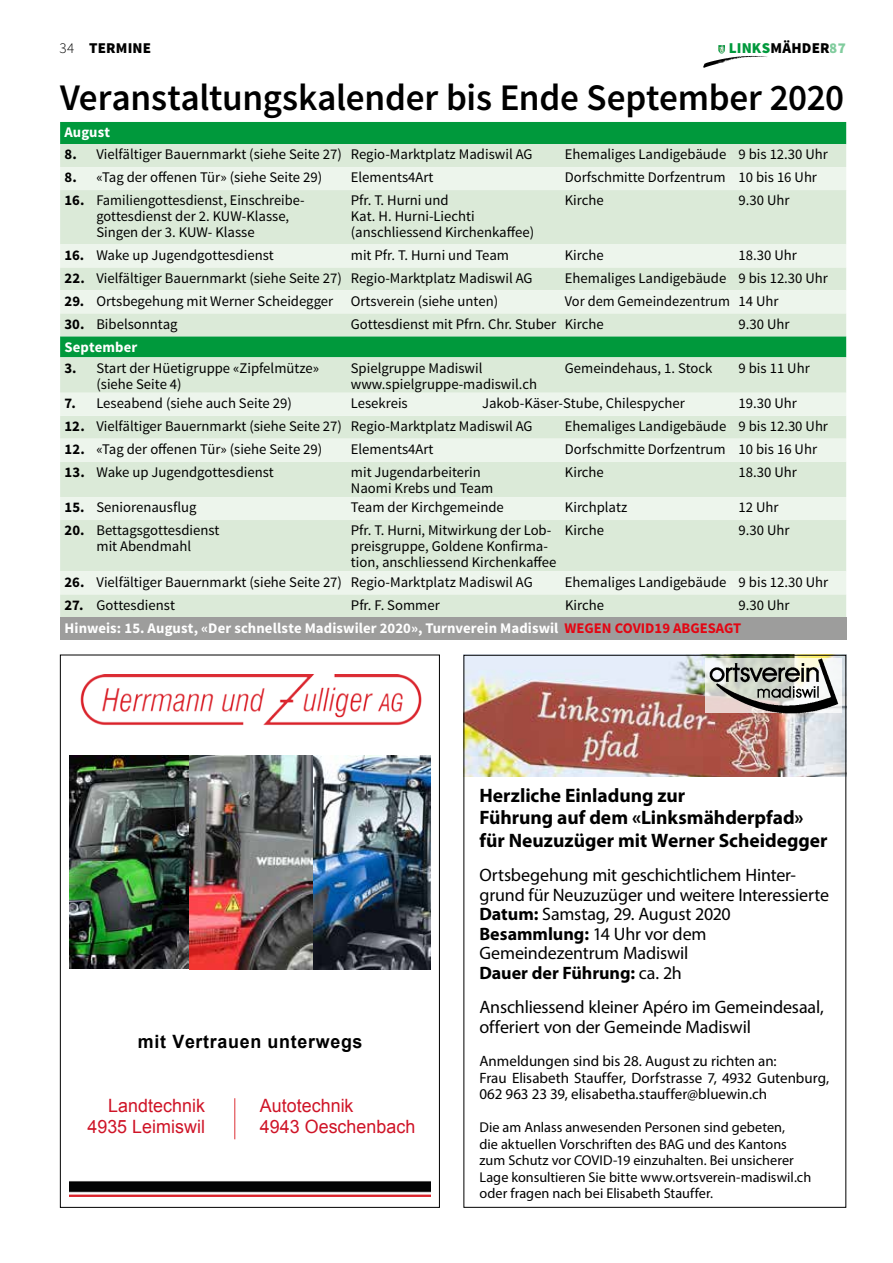
<style>
.page{position:relative;width:893px;height:1263px;background:#fff}
.page>*{position:absolute;margin:0;border:0;box-sizing:border-box;transform-origin:0 0}
.t1{font:600 37.5px "Source Sans Pro";letter-spacing:-.005em;color:#000}
.t2{font:700 19.5px/22.5px "Myriad Pro";color:#000}
.t3{font:18.3px "Arial";letter-spacing:.005em;color:#cf1427}
.t4{font:700 18.3px "Arial";letter-spacing:.04em;color:#000}
.t5{font:18px/19.5px "Myriad Pro";letter-spacing:-.005em;color:#000}
.t6{font:15px/16.5px "Myriad Pro";color:#000}
.t7{font:900 15px "Source Sans Pro";letter-spacing:.01em;color:#000}
.t8{font:900 15px "Source Sans Pro";letter-spacing:.01em;color:#00993c}
.t9{font:14.7px/15.9px "Source Sans Pro";color:#000}
.t10{font:700 14.7px/23px "Source Sans Pro";letter-spacing:.005em;color:#fff}
.t11{font:14.25px/16.5px "Myriad Pro";letter-spacing:.005em;color:#000}
.s1{color:#000}
.s2{font-weight:700}
.s3{font-weight:300}
.s4{font-weight:400;color:#000}
.s5{color:#e30613}
</style>
<div class="page">
<svg style="left:703px;top:45px;width:65px;height:23px"></svg>
<div style="left:60px;top:122px;width:786px;height:22px;background:#00993c"></div>
<div style="left:60px;top:144px;width:786px;height:473px;background:#dbead8"></div>
<svg style="left:60px;top:167px;width:786px;height:427px;fill:#dbead8"></svg>
<div style="left:60px;top:617px;width:786px;height:23px;background:#9d9d9c"></div>
<img style="left:80px;top:674px;width:342px;height:52px">
<img style="left:70px;top:756px;width:360px;height:213px">
<img style="left:70px;top:1181px;width:360px;height:15px">
<hr style="left:234px;top:1098px;width:1px;height:41px;background:#dc2c33">
<img style="left:465px;top:657px;width:379px;height:119px">
<svg style="left:706px;top:659px;width:136px;height:54px"></svg>
<img style="left:709px;top:658px;width:129px;height:56px">
<p class="t7" style="left:89px;top:39px;width:63px">TERMINE</p>
<p class="t8" style="left:729px;top:39px;width:119px">LINKS<span class="s1">MÄHDER</span>87</p>
<h1 class="t1" style="left:60px;top:74px;width:786px">Veranstaltungskalender bis Ende September 2020</h1>
<p class="t10" style="left:64px;top:121px;width:47px">August</p>
<p class="t9" style="left:64px;top:147px;width:470px"><span class="s2">8.</span> Vielfältiger Bauernmarkt (siehe Seite 27) Regio-Marktplatz Madiswil AG</p>
<p class="t9" style="left:565px;top:147px;width:265px">Ehemaliges Landigebäude 9 bis 12.30 Uhr</p>
<p class="t9" style="left:64px;top:170px;width:259px"><span class="s2">8.</span> «Tag der offenen Tür» (siehe Seite 29)</p>
<p class="t9" style="left:351px;top:170px;width:84px">Elements4Art</p>
<p class="t9" style="left:565px;top:170px;width:254px">Dorfschmitte Dorfzentrum 10 bis 16 Uhr</p>
<p class="t9" style="left:96px;top:193px;width:210px;text-indent:-32px"><span class="s2">16.</span> Familiengottesdienst, Einschreibe&shy;gottesdienst der 2. KUW-Klasse,<br>Singen der 3. KUW- Klasse</p>
<p class="t9" style="left:351px;top:193px;width:185px">Pfr. T. Hurni und<br>Kat. H. Hurni-Liechti (anschliessend Kirchenkaffee)</p>
<p class="t9" style="left:565px;top:193px;width:40px">Kirche</p>
<p class="t9" style="left:738px;top:193px;width:53px">9.30 Uhr</p>
<p class="t9" style="left:64px;top:247px;width:211px"><span class="s2">16.</span> Wake up Jugendgottesdienst</p>
<p class="t9" style="left:351px;top:247px;width:160px">mit Pfr. T. Hurni und Team</p>
<p class="t9" style="left:565px;top:247px;width:40px">Kirche</p>
<p class="t9" style="left:738px;top:247px;width:60px">18.30 Uhr</p>
<p class="t9" style="left:64px;top:270px;width:470px"><span class="s2">22.</span> Vielfältiger Bauernmarkt (siehe Seite 27) Regio-Marktplatz Madiswil AG</p>
<p class="t9" style="left:565px;top:270px;width:265px">Ehemaliges Landigebäude 9 bis 12.30 Uhr</p>
<p class="t9" style="left:64px;top:293px;width:435px"><span class="s2">29.</span> Ortsbegehung mit Werner Scheidegger Ortsverein (siehe unten)</p>
<p class="t9" style="left:565px;top:293px;width:215px">Vor dem Gemeindezentrum 14 Uhr</p>
<p class="t9" style="left:64px;top:316px;width:115px"><span class="s2">30.</span> Bibelsonntag</p>
<p class="t9" style="left:351px;top:316px;width:255px">Gottesdienst mit Pfrn. Chr. Stuber Kirche</p>
<p class="t9" style="left:738px;top:316px;width:53px">9.30 Uhr</p>
<p class="t10" style="left:64px;top:336px;width:74px">September</p>
<p class="t9" style="left:96px;top:360px;width:224px;text-indent:-32px"><span class="s2">3.</span> Start der Hüetigruppe «Zipfelmütze» (siehe Seite 4)</p>
<p class="t9" style="left:351px;top:360px;width:188px">Spielgruppe Madiswil www.spielgruppe-madiswil.ch</p>
<p class="t9" style="left:565px;top:360px;width:149px">Gemeindehaus, 1. Stock</p>
<p class="t9" style="left:738px;top:360px;width:73px">9 bis 11 Uhr</p>
<p class="t9" style="left:64px;top:395px;width:229px"><span class="s2">7.</span> Leseabend (siehe auch Seite 29)</p>
<p class="t9" style="left:351px;top:395px;width:58px">Lesekreis</p>
<p class="t9" style="left:482px;top:395px;width:204px">Jakob-Käser-Stube, Chilespycher</p>
<p class="t9" style="left:738px;top:395px;width:60px">19.30 Uhr</p>
<p class="t9" style="left:64px;top:418px;width:470px"><span class="s2">12.</span> Vielfältiger Bauernmarkt (siehe Seite 27) Regio-Marktplatz Madiswil AG</p>
<p class="t9" style="left:565px;top:418px;width:265px">Ehemaliges Landigebäude 9 bis 12.30 Uhr</p>
<p class="t9" style="left:64px;top:441px;width:259px"><span class="s2">12.</span> «Tag der offenen Tür» (siehe Seite 29)</p>
<p class="t9" style="left:351px;top:441px;width:84px">Elements4Art</p>
<p class="t9" style="left:565px;top:441px;width:254px">Dorfschmitte Dorfzentrum 10 bis 16 Uhr</p>
<p class="t9" style="left:64px;top:464px;width:211px"><span class="s2">13.</span> Wake up Jugendgottesdienst</p>
<p class="t9" style="left:351px;top:464px;width:144px">mit Jugendarbeiterin<br>Naomi Krebs und Team</p>
<p class="t9" style="left:565px;top:464px;width:40px">Kirche</p>
<p class="t9" style="left:739px;top:464px;width:60px">18.30 Uhr</p>
<p class="t9" style="left:64px;top:500px;width:134px"><span class="s2">15.</span> Seniorenausflug</p>
<p class="t9" style="left:351px;top:500px;width:154px">Team der Kirchgemeinde</p>
<p class="t9" style="left:565px;top:500px;width:64px">Kirchplatz</p>
<p class="t9" style="left:739px;top:500px;width:42px">12 Uhr</p>
<p class="t9" style="left:64px;top:523px;width:157px;text-align:center"><span class="s2">20.</span> Bettagsgottesdienst mit Abendmahl</p>
<p class="t9" style="left:351px;top:523px;width:207px">Pfr. T. Hurni, Mitwirkung der Lob&shy;preisgruppe, Goldene Konfirma&shy;tion, anschliessend Kirchenkaffee</p>
<p class="t9" style="left:565px;top:523px;width:40px">Kirche</p>
<p class="t9" style="left:739px;top:523px;width:53px">9.30 Uhr</p>
<p class="t9" style="left:65px;top:574px;width:470px"><span class="s2">26.</span> Vielfältiger Bauernmarkt (siehe Seite 27) Regio-Marktplatz Madiswil AG</p>
<p class="t9" style="left:565px;top:574px;width:265px">Ehemaliges Landigebäude 9 bis 12.30 Uhr</p>
<p class="t9" style="left:65px;top:597px;width:112px"><span class="s2">27.</span> Gottesdienst</p>
<p class="t9" style="left:351px;top:597px;width:90px">Pfr. F. Sommer</p>
<p class="t9" style="left:565px;top:597px;width:40px">Kirche</p>
<p class="t7" style="left:60px;top:39px;width:81px"><span class="s3">34</span> FO UM</p>
<p class="t10" style="left:65px;top:594px;width:727px;text-indent:674px"><span class="s4">9.30 Uhr<br></span>Hinweis: 15. August, «Der schnellste Madiswiler 2020», Turnverein Madiswil <span class="s5">WEGEN COVID19 ABGESAGT</span></p>
<p class="t4" style="left:138px;top:1030px;width:226px">mit Vertrauen unterwegs</p>
<p class="t3" style="left:108px;top:1093px;width:98px">Landtechnik</p>
<p class="t3" style="left:260px;top:1093px;width:95px">Autotechnik</p>
<p class="t3" style="left:87px;top:1115px;width:119px">4935 Leimiswil</p>
<p class="t3" style="left:260px;top:1115px;width:157px">4943 Oeschenbach</p>
<h2 class="t2" style="left:479px;top:784px;width:350px">Herzliche Einladung zur<br>Führung auf dem «Linksmähderpfad» für Neuzuzüger mit Werner Scheidegger</h2>
<p class="t5" style="left:479px;top:865px;width:351px">Ortsbegehung mit geschichtlichem Hinter&shy;grund für Neuzuzüger und weitere Interessierte <span class="s2">Datum:</span> Samstag, 29. August 2020<br><span class="s2">Besammlung:</span> 14 Uhr vor dem Gemeindezentrum Madiswil<br><span class="s2">Dauer der Führung:</span> ca. 2h</p>
<p class="t5" style="left:479px;top:997px;width:346px">Anschliessend kleiner Apéro im Gemeindesaal, offeriert von der Gemeinde Madiswil</p>
<p class="t6" style="left:479px;top:1052px;width:351px">Anmeldungen sind bis 28. August zu richten an:<br>Frau Elisabeth Stauffer, Dorfstrasse 7, 4932 Gutenburg,<br>062 963 23 39, elisabetha.stauffer@bluewin.ch</p>
<p class="t11" style="left:479px;top:1119px;width:333px">Die am Anlass anwesenden Personen sind gebeten,<br>die aktuellen Vorschriften des BAG und des Kantons zum Schutz vor COVID-19 einzuhalten. Bei unsicherer Lage konsultieren Sie bitte www.ortsverein-madiswil.ch oder fragen nach bei Elisabeth Stauffer.</p>
</div>
